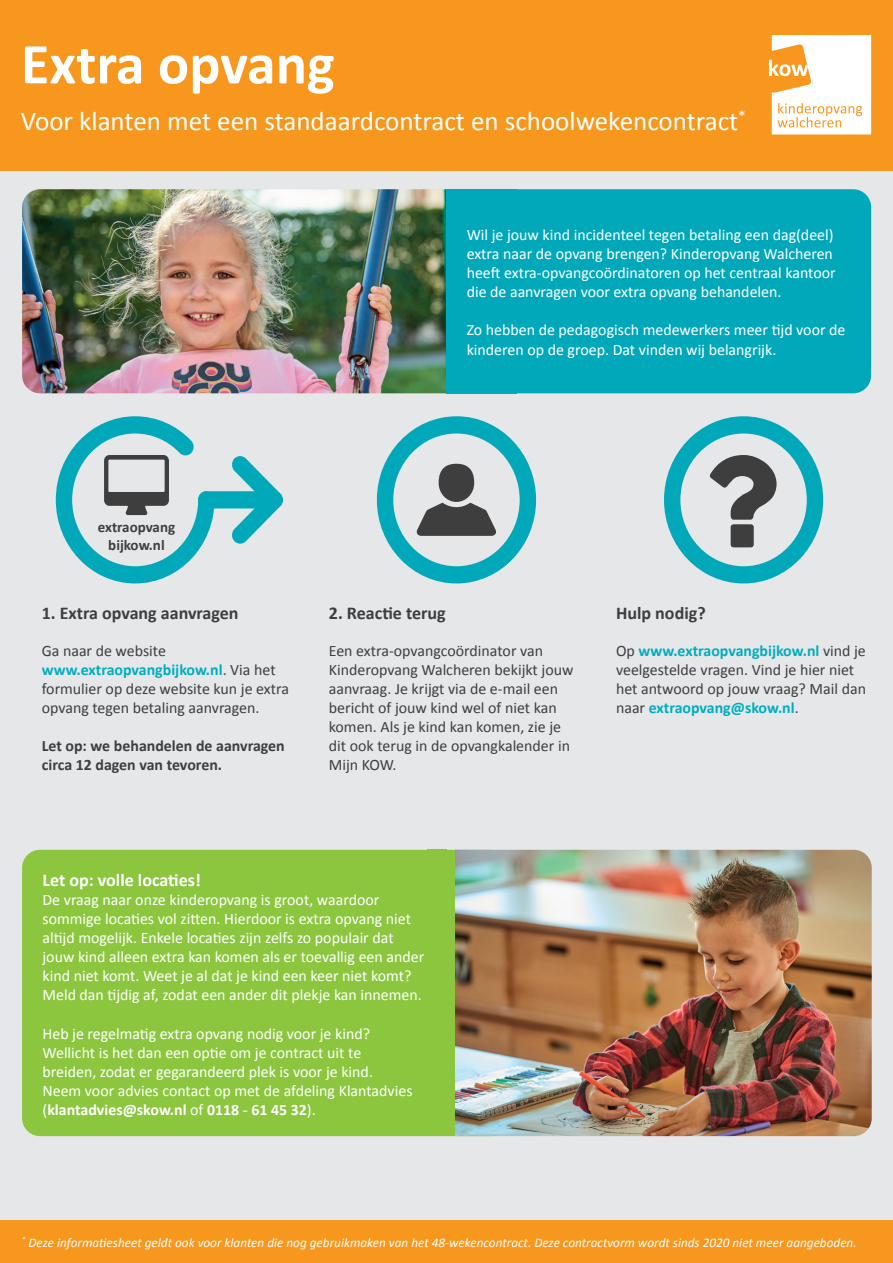
<style>
.page{position:relative;width:893px;height:1263px;background:#e6e7e9}
.page>*{position:absolute;margin:0;border:0;box-sizing:border-box;transform-origin:0 0}
.t1{font:700 58.35px "Calibri";color:#fff}
.t2{font:27px "Calibri";color:#fff}
.t3{font:700 18px "Calibri";color:#3e3e3f}
.t4{font:700 18px "Calibri";color:#fff}
.Alineastijl_1{font:15.9px/19px "Calibri";color:#fff}
.t5{font:15.9px/19px "Calibri";color:#3e3e3f}
.t6{font:700 15.9px/19px "Calibri";color:#3e3e3f}
.t7{font:700 15px "Calibri";color:#3e3e3f}
.t8{font:italic 13.2px "Calibri";color:#fff}
.s1{font-weight:700;color:#00adbe}
.s2{font-weight:700}
</style>
<div class="page">
<div style="left:22px;top:850px;width:485px;height:286px;background:#8bc63e;border-radius:18px"></div>
<div style="left:0;top:0;width:893px;height:170px;background:#f7971d"></div>
<svg style="left:769px;top:35px;width:102px;height:99px;background:#fdead1"></svg>
<div style="left:198px;top:491px;width:85px;height:17px;background:#00a8b9;border-radius:8px"></div>
<svg style="left:231px;top:456px;width:52px;height:88px"></svg>
<svg style="left:56px;top:416px;width:158px;height:167px"></svg>
<svg style="left:377px;top:416px;width:159px;height:167px"></svg>
<svg style="left:664px;top:416px;width:159px;height:167px"></svg>
<div style="left:0;top:1220px;width:893px;height:43px;background:#f7971d"></div>
<img style="left:455px;top:850px;width:417px;height:286px">
<img style="left:22px;top:189px;width:424px;height:204px">
<div style="left:498px;top:189px;width:373px;height:204px;background:#00a8b9;border-radius:18px"></div>
<div style="left:446px;top:189px;width:71px;height:204px;background:#00a8b9"></div>
<p class="t1" style="left:21px;top:28px;width:315px">Extra opvang</p>
<p class="t2" style="left:21px;top:104px;width:727px">Voor klanten met een standaardcontract en schoolwekencontract<sup>*</sup></p>
<p class="Alineastijl_1" style="left:467px;top:224px;width:371px">Wil je jouw kind incidenteel tegen betaling een dag(deel) extra naar de opvang brengen? Kinderopvang Walcheren heeft extra-opvangcoördinatoren op het centraal kantoor die de aanvragen voor extra opvang behandelen.</p>
<p class="Alineastijl_1" style="left:467px;top:320px;width:380px">Zo hebben de pedagogisch medewerkers meer tijd voor de kinderen op de groep. Dat vinden wij belangrijk.</p>
<p class="t7" style="left:98px;top:518px;width:79px">extraopvang</p>
<p class="t7" style="left:108px;top:536px;width:58px">bijkow.nl</p>
<p class="t3" style="left:42px;top:602px;width:198px">1. Extra opvang aanvragen</p>
<p class="t5" style="left:42px;top:640px;width:249px">Ga naar de website <span class="s1">www.extraopvangbijkow.nl</span>. Via het formulier op deze website kun je extra opvang tegen betaling aanvragen.</p>
<p class="t6" style="left:42px;top:736px;width:244px">Let op: we behandelen de aanvragen circa 12 dagen van tevoren.</p>
<p class="t3" style="left:329px;top:602px;width:118px">2. Reactie terug</p>
<p class="t5" style="left:329px;top:640px;width:246px">Een extra-opvangcoördinator van<br>Kinderopvang Walcheren bekijkt jouw aanvraag. Je krijgt via de e-mail een bericht of jouw kind wel of niet kan komen. Als je kind kan komen, zie je dit ook terug in de opvangkalender in<br>Mijn KOW.</p>
<p class="t3" style="left:616px;top:602px;width:91px">Hulp nodig?</p>
<p class="t5" style="left:616px;top:640px;width:251px">Op <span class="s1">www.extraopvangbijkow.nl</span> vind je veelgestelde vragen. Vind je hier niet het antwoord op jouw vraag? Mail dan naar <span class="s1">extraopvang@skow.nl</span>.</p>
<p class="t4" style="left:43px;top:869px;width:160px">Let op: volle locaties!</p>
<p class="Alineastijl_1" style="left:43px;top:889px;width:383px">De vraag naar onze kinderopvang is groot, waardoor sommige locaties vol zitten. Hierdoor is extra opvang niet altijd mogelijk. Enkele locaties zijn zelfs zo populair dat jouw kind alleen extra kan komen als er toevallig een ander kind niet komt. Weet je al dat je kind een keer niet komt?<br>Meld dan tijdig af, zodat een ander dit plekje kan innemen.</p>
<p class="Alineastijl_1" style="left:43px;top:1023px;width:372px">Heb je regelmatig extra opvang nodig voor je kind?<br>Wellicht is het dan een optie om je contract uit te breiden, zodat er gegarandeerd plek is voor je kind.<br>Neem voor advies contact op met de afdeling Klantadvies (<span class="s2">klantadvies@skow.nl</span> of <span class="s2">0118 - 61 45 32</span>).</p>
<p class="t8" style="left:22px;top:1234px;width:837px"><sup>*</sup> Deze informatiesheet geldt ook voor klanten die nog gebruikmaken van het 48-wekencontract. Deze contractvorm wordt sinds 2020 niet meer aangeboden.</p>
</div>
